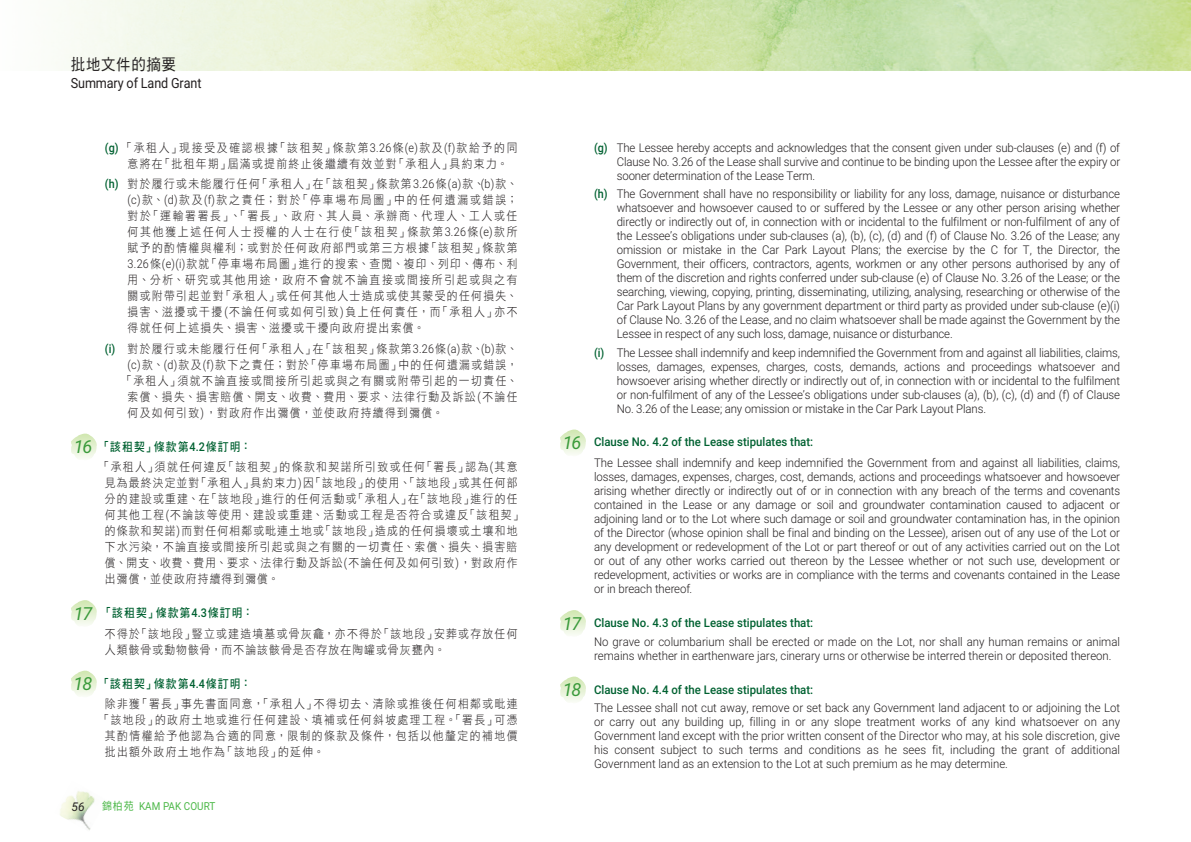
<style>
.page{position:relative;width:1191px;height:842px;background:#fff}
.page>*{position:absolute;margin:0;border:0;box-sizing:border-box;transform-origin:0 0}
.t1{font:italic 18px "Roboto";letter-spacing:-.065em;color:#3a9a3b}
.Running_Head_Left{font:16px "DF Hei HK W5";letter-spacing:.05em;color:#231f20;scale:.9 1}
.Running_Head_Left-2{font:14px "Roboto";letter-spacing:-.01em;color:#231f20;scale:.9 1}
._03_Body_Text_E{font:300 12px/14px "Roboto";color:#231f20;text-align:justify;scale:.95 1}
._03_Body_Text_C{font:12px/16px "DF Hei HK W3";letter-spacing:.125em;color:#231f20;scale:.9 1}
._03_Body_Text_E-2{font:500 12px "Roboto";color:#006131;scale:.95 1}
._03_Body_Text_C-2{font:12px "DF Hei HK W7";letter-spacing:.1em;color:#006131;scale:.9 1}
.t2{font:italic 12px "Roboto";color:#231f20}
.t3{font:11px "Roboto";letter-spacing:.005em;color:#4cb848;scale:.9 1}
.s1{font-family:"Roboto";font-weight:500;color:#006131}
.s2{font-family:"Roboto";font-weight:300}
.s3{font-family:"Roboto";font-weight:500}
.s4{font-family:"Noto Sans CJ Ktc"}
.s5{font-weight:500;color:#006131}
</style>
<div class="page">
<img style="left:56px;top:0;width:1135px;height:71px">
<img style="left:60px;top:791px;width:35px;height:39px">
<svg style="left:560px;top:429px;width:26px;height:26px"></svg>
<svg style="left:560px;top:610px;width:26px;height:25px"></svg>
<svg style="left:560px;top:676px;width:26px;height:26px"></svg>
<svg style="left:71px;top:433px;width:26px;height:26px"></svg>
<svg style="left:71px;top:600px;width:26px;height:25px"></svg>
<svg style="left:71px;top:671px;width:26px;height:25px"></svg>
<p class="Running_Head_Left" style="left:71px;top:56px;width:118px">批地文件的摘要</p>
<p class="Running_Head_Left-2" style="left:71px;top:74px;width:147px">Summary of Land Grant</p>
<p class="_03_Body_Text_C" style="left:128px;top:140px;width:435px;text-indent:-23px"><span class="s1">(g)</span> 「承租人」現接受及確認根據 「該租契」條款第<span class="s2">3.26</span>條<span class="s2">(e)</span>款及<span class="s2">(f)</span>款給予的同意將在 「批租年期」屆滿或提前終止後繼續有效並對 「承租人」具約束力。</p>
<p class="_03_Body_Text_C" style="left:128px;top:176px;width:435px;text-align:justify;text-indent:-23px"><span class="s1">(h)</span> 對於履行或未能履行任何 「承租人」在 「該租契」條款第<span class="s2">3.26</span>條<span class="s2">(a)</span>款、<span class="s2">(b)</span>款、<span class="s2">(c)</span>款、<span class="s2">(d)</span>款及<span class="s2">(f)</span>款之責任；對於 「停車場布局圖」中的任何遺漏或錯誤；對於 「運輸署署長」、「署長」、政府、其人員、承辦商、代理人、工人或任何其他獲上述任何人士授權的人士在行使 「該租契」條款第<span class="s2">3.26</span>條<span class="s2">(e)</span>款所賦予的酌情權與權利；或對於任何政府部門或第三方根據 「該租契」條款第<span class="s2">3.26</span>條<span class="s2">(e)(i)</span>款就 「停車場布局圖」進行的搜索、查閱、複印、列印、傳布、利用、分析、研究或其他用途，政府不會就不論直接或間接所引起或與之有關或附帶引起並對 「承租人」或任何其他人士造成或使其蒙受的任何損失、損害、滋擾或干擾 <span class="s2">(</span>不論任何或如何引致<span class="s2">)</span> 負上任何責任，而 「承租人」亦不得就任何上述損失、損害、滋擾或干擾向政府提出索償。</p>
<p class="_03_Body_Text_C" style="left:105px;top:340px;width:460px"><span class="s1">(i)</span> 對於履行或未能履行任何 「承租人」在 「該租契」條款第<span class="s2">3.26</span>條<span class="s2">(a)</span>款、<span class="s2">(b)</span>款、</p>
<p class="_03_Body_Text_C" style="left:128px;top:356px;width:435px"><span class="s2">(c)</span>款、<span class="s2">(d)</span>款及<span class="s2">(f)</span>款下之責任；對於 「停車場布局圖」中的任何遺漏或錯誤，</p>
<p class="_03_Body_Text_C" style="left:122px;top:372px;width:441px">「承租人」須就不論直接或間接所引起或與之有關或附帶引起的一切責任、</p>
<p class="_03_Body_Text_C" style="left:128px;top:388px;width:435px">索償、損失、損害賠償、開支、收費、費用、要求、法律行動及訴訟 <span class="s2">(</span>不論任</p>
<p class="_03_Body_Text_C" style="left:128px;top:404px;width:352px">何及如何引致<span class="s2">)</span> ，對政府作出彌償，並使政府持續得到彌償。</p>
<p class="t1" style="left:74px;top:434px;width:20px">16</p>
<p class="_03_Body_Text_C-2" style="left:99px;top:440px;width:170px">「該租契」條款第<span class="s3">4.2</span>條訂明：</p>
<p class="_03_Body_Text_C" style="left:105px;top:459px;width:466px;text-indent:-5px">「承租人」須就任何違反 「該租契」的條款和契諾所引致或任何 「署長」認為 <span class="s2">(</span>其意見為最終決定並對 「承租人」具約束力<span class="s2">)</span> 因 「該地段」的使用、「該地段」或其任何部分的建設或重建、在 「該地段」進行的任何活動或 「承租人」在 「該地段」進行的任何其他工程 <span class="s2">(</span>不論該等使用、建設或重建、活動或工程是否符合或違反 「該租契」的條款和契諾<span class="s2">)</span> 而對任何相鄰或毗連土地或 「該地段」造成的任何損壞或土壤和地下水污染，不論直接或間接所引起或與之有關的一切責任、索償、損失、損害賠償、開支、收費、費用、要求、法律行動及訴訟 <span class="s2">(</span>不論任何及如何引致<span class="s2">)</span> ，對政府作出彌償，並使政府持續得到彌償。</p>
<p class="t1" style="left:74px;top:601px;width:20px">17</p>
<p class="_03_Body_Text_C-2" style="left:101px;top:606px;width:170px">「該租契」條款第<span class="s3">4.3</span>條訂明：</p>
<p class="_03_Body_Text_C" style="left:105px;top:625px;width:460px">不得於 「該地段」豎立或建造墳墓或骨灰龕，亦不得於 「該地段」安葬或存放任何人類骸骨或動物骸骨，而不論該骸骨是否存放在陶罐或骨灰甕內。</p>
<p class="t1" style="left:74px;top:671px;width:20px">18</p>
<p class="_03_Body_Text_C-2" style="left:99px;top:677px;width:170px">「該租契」條款第<span class="s3">4.4</span>條訂明：</p>
<p class="_03_Body_Text_C" style="left:105px;top:696px;width:460px">除非獲 「署長」事先書面同意，「承租人」不得切去、清除或推後任何相鄰或毗連</p>
<p class="_03_Body_Text_C" style="left:99px;top:712px;width:466px">「該地段」的政府土地或進行任何建設、填補或任何斜坡處理工程。「署長」可憑</p>
<p class="_03_Body_Text_C" style="left:105px;top:728px;width:460px">其酌情權給予他認為合適的同意，限制的條款及條件，包括以他釐定的補地價</p>
<p class="_03_Body_Text_C" style="left:105px;top:744px;width:245px">批出額外政府土地作為 「該地段」的延伸。</p>
<p class="t2" style="left:72px;top:798px;width:15px">56</p>
<p class="t3" style="left:102px;top:798px;width:127px"><span class="s4">錦柏苑</span> KAM PAK COURT</p>
<p class="_03_Body_Text_E" style="left:617px;top:140px;width:531px;text-indent:-23px"><span class="s5">(g)</span> The Lessee hereby accepts and acknowledges that the consent given under sub-clauses (e) and (f) of Clause No. 3.26 of the Lease shall survive and continue to be binding upon the Lessee after the expiry or sooner determination of the Lease Term.</p>
<p class="_03_Body_Text_E" style="left:617px;top:187px;width:531px;text-indent:-23px"><span class="s5">(h)</span> The Government shall have no responsibility or liability for any loss, damage, nuisance or disturbance whatsoever and howsoever caused to or suffered by the Lessee or any other person arising whether directly or indirectly out of, in connection with or incidental to the fulfilment or non-fulfilment of any of the Lessee’s obligations under sub-clauses (a), (b), (c), (d) and (f) of Clause No. 3.26 of the Lease; any omission or mistake in the Car Park Layout Plans; the exercise by the C for T, the Director, the Government, their officers, contractors, agents, workmen or any other persons authorised by any of them of the discretion and rights conferred under sub-clause (e) of Clause No. 3.26 of the Lease; or the searching, viewing, copying, printing, disseminating, utilizing, analysing, researching or otherwise of the Car Park Layout Plans by any government department or third party as provided under sub-clause (e)(i) of Clause No. 3.26 of the Lease, and no claim whatsoever shall be made against the Government by the Lessee in respect of any such loss, damage, nuisance or disturbance.</p>
<p class="_03_Body_Text_E" style="left:617px;top:345px;width:531px;text-indent:-23px"><span class="s5">(i)</span> The Lessee shall indemnify and keep indemnified the Government from and against all liabilities, claims, losses, damages, expenses, charges, costs, demands, actions and proceedings whatsoever and howsoever arising whether directly or indirectly out of, in connection with or incidental to the fulfilment or non-fulfilment of any of the Lessee’s obligations under sub-clauses (a), (b), (c), (d) and (f) of Clause No. 3.26 of the Lease; any omission or mistake in the Car Park Layout Plans.</p>
<p class="t1" style="left:563px;top:430px;width:20px">16</p>
<p class="_03_Body_Text_E-2" style="left:594px;top:434px;width:232px">Clause No. 4.2 of the Lease stipulates that:</p>
<p class="_03_Body_Text_E" style="left:594px;top:455px;width:555px">The Lessee shall indemnify and keep indemnified the Government from and against all liabilities, claims, losses, damages, expenses, charges, cost, demands, actions and proceedings whatsoever and howsoever arising whether directly or indirectly out of or in connection with any breach of the terms and covenants contained in the Lease or any damage or soil and groundwater contamination caused to adjacent or adjoining land or to the Lot where such damage or soil and groundwater contamination has, in the opinion of the Director (whose opinion shall be final and binding on the Lessee), arisen out of any use of the Lot or any development or redevelopment of the Lot or part thereof or out of any activities carried out on the Lot or out of any other works carried out thereon by the Lessee whether or not such use, development or redevelopment, activities or works are in compliance with the terms and covenants contained in the Lease or in breach thereof.</p>
<p class="t1" style="left:563px;top:611px;width:20px">17</p>
<p class="_03_Body_Text_E-2" style="left:594px;top:614px;width:232px">Clause No. 4.3 of the Lease stipulates that:</p>
<p class="_03_Body_Text_E" style="left:594px;top:634px;width:555px">No grave or columbarium shall be erected or made on the Lot, nor shall any human remains or animal remains whether in earthenware jars, cinerary urns or otherwise be interred therein or deposited thereon.</p>
<p class="t1" style="left:563px;top:677px;width:20px">18</p>
<p class="_03_Body_Text_E-2" style="left:594px;top:681px;width:232px">Clause No. 4.4 of the Lease stipulates that:</p>
<p class="_03_Body_Text_E" style="left:594px;top:700px;width:555px">The Lessee shall not cut away, remove or set back any Government land adjacent to or adjoining the Lot or carry out any building up, filling in or any slope treatment works of any kind whatsoever on any Government land except with the prior written consent of the Director who may, at his sole discretion, give his consent subject to such terms and conditions as he sees fit, including the grant of additional Government land as an extension to the Lot at such premium as he may determine.</p>
</div>
